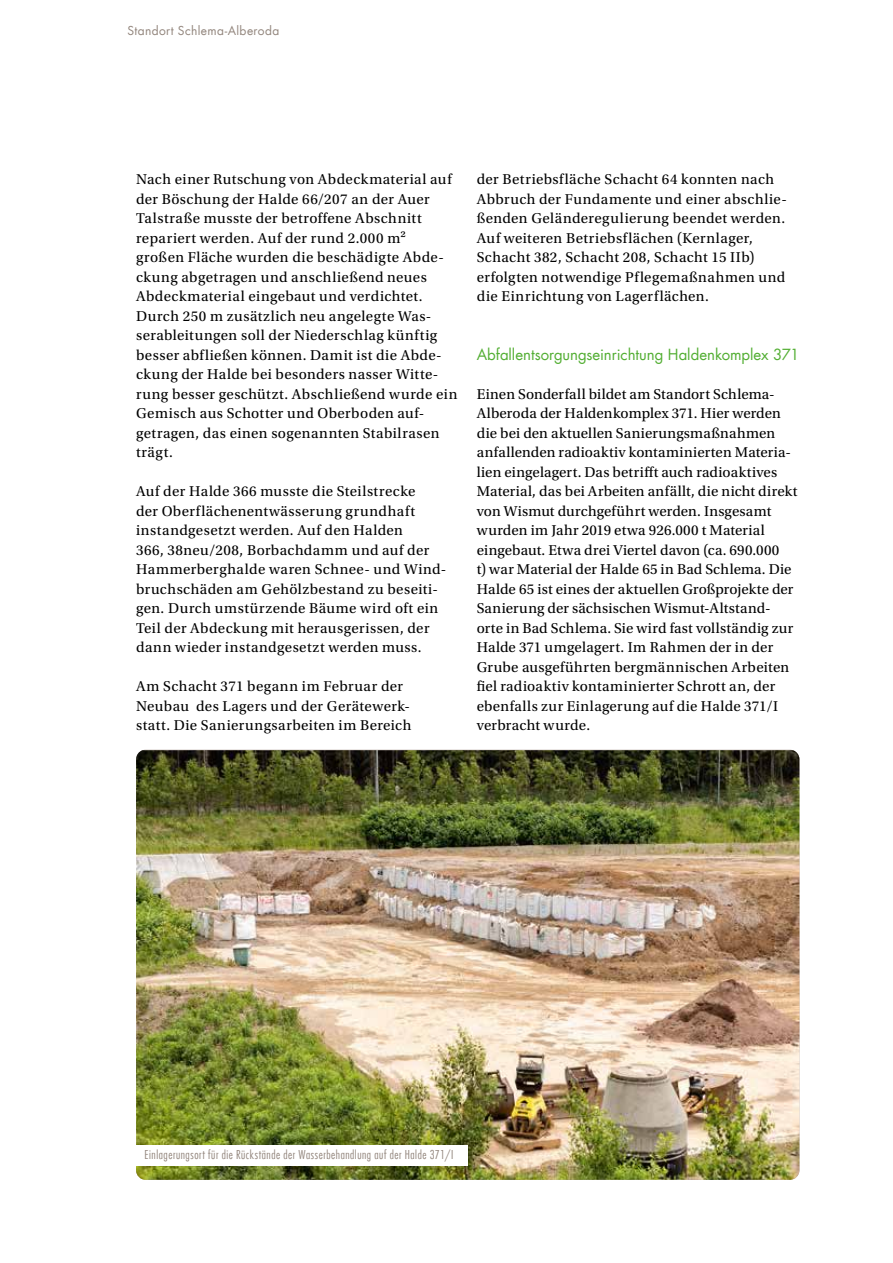
<style>
.page{position:relative;width:893px;height:1263px;background:#fff}
.page>*{position:absolute;margin:0;border:0;box-sizing:border-box;transform-origin:0 0}
.t1{font:15px/19.5px "Utopia Std";letter-spacing:.025em;color:#000}
.t2{font:15px "Futura Com";letter-spacing:-.005em;color:#52ae32}
.t3{font:300 condensed 12px "Futura Com";letter-spacing:.045em;color:#92857c}
.t4{font:12px "Futura Com";letter-spacing:.03em;color:#92857c}
</style>
<div class="page">
<img style="left:136px;top:750px;width:663px;height:430px">
<div style="left:136px;top:1145px;width:332px;height:20px;background:#fff"></div>
<p class="t4" style="left:128px;top:23px;width:153px">Standort Schlema-Alberoda</p>
<p class="t1" style="left:136px;top:170px;width:323px">Nach einer Rutschung von Abdeckmaterial auf der Böschung der Halde 66/207 an der Auer Talstraße musste der betroffene Abschnitt repariert werden. Auf der rund 2.000 m² großen Fläche wurden die beschädigte Abde&shy;ckung abgetragen und anschließend neues Abdeckmaterial eingebaut und verdichtet.<br>Durch 250 m zusätzlich neu angelegte Was&shy;serableitungen soll der Niederschlag künftig besser abfließen können. Damit ist die Abde&shy;ckung der Halde bei besonders nasser Witte&shy;rung besser geschützt. Abschließend wurde ein Gemisch aus Schotter und Oberboden auf&shy;getragen, das einen sogenannten Stabilrasen trägt.</p>
<p class="t1" style="left:136px;top:482px;width:312px">Auf der Halde 366 musste die Steilstrecke<br>der Oberflächenentwässerung grundhaft instandgesetzt werden. Auf den Halden<br>366, 38neu/208, Borbachdamm und auf der Hammerberghalde waren Schnee- und Wind&shy;bruchschäden am Gehölzbestand zu beseiti&shy;gen. Durch umstürzende Bäume wird oft ein Teil der Abdeckung mit herausgerissen, der dann wieder instandgesetzt werden muss.</p>
<p class="t1" style="left:136px;top:677px;width:277px">Am Schacht 371 begann im Februar der<br>Neubau des Lagers und der Gerätewerk&shy;statt. Die Sanierungsarbeiten im Bereich</p>
<p class="t1" style="left:477px;top:170px;width:312px">der Betriebsfläche Schacht 64 konnten nach Abbruch der Fundamente und einer abschlie&shy;ßenden Geländeregulierung beendet werden.<br>Auf weiteren Betriebsflächen (Kernlager, Schacht 382, Schacht 208, Schacht 15 IIb) erfolgten notwendige Pflegemaßnahmen und die Einrichtung von Lagerflächen.</p>
<p class="t2" style="left:477px;top:344px;width:324px">Abfallentsorgungseinrichtung Haldenkomplex 371</p>
<p class="t1" style="left:477px;top:384px;width:322px">Einen Sonderfall bildet am Standort Schlema-Alberoda der Haldenkomplex 371. Hier werden die bei den aktuellen Sanierungsmaßnahmen anfallenden radioaktiv kontaminierten Materia&shy;lien eingelagert. Das betrifft auch radioaktives Material, das bei Arbeiten anfällt, die nicht direkt von Wismut durchgeführt werden. Insgesamt wurden im Jahr 2019 etwa 926.000 t Material eingebaut. Etwa drei Viertel davon (ca. 690.000<br>t) war Material der Halde 65 in Bad Schlema. Die Halde 65 ist eines der aktuellen Großprojekte der Sanierung der sächsischen Wismut-Altstand&shy;orte in Bad Schlema. Sie wird fast vollständig zur Halde 371 umgelagert. Im Rahmen der in der Grube ausgeführten bergmännischen Arbeiten fiel radioaktiv kontaminierter Schrott an, der ebenfalls zur Einlagerung auf die Halde 371/I verbracht wurde.</p>
<p class="t3" style="left:145px;top:1147px;width:310px">Einlagerungsort für die Rückstände der Wasserbehandlung auf der Halde 371/I</p>
</div>
